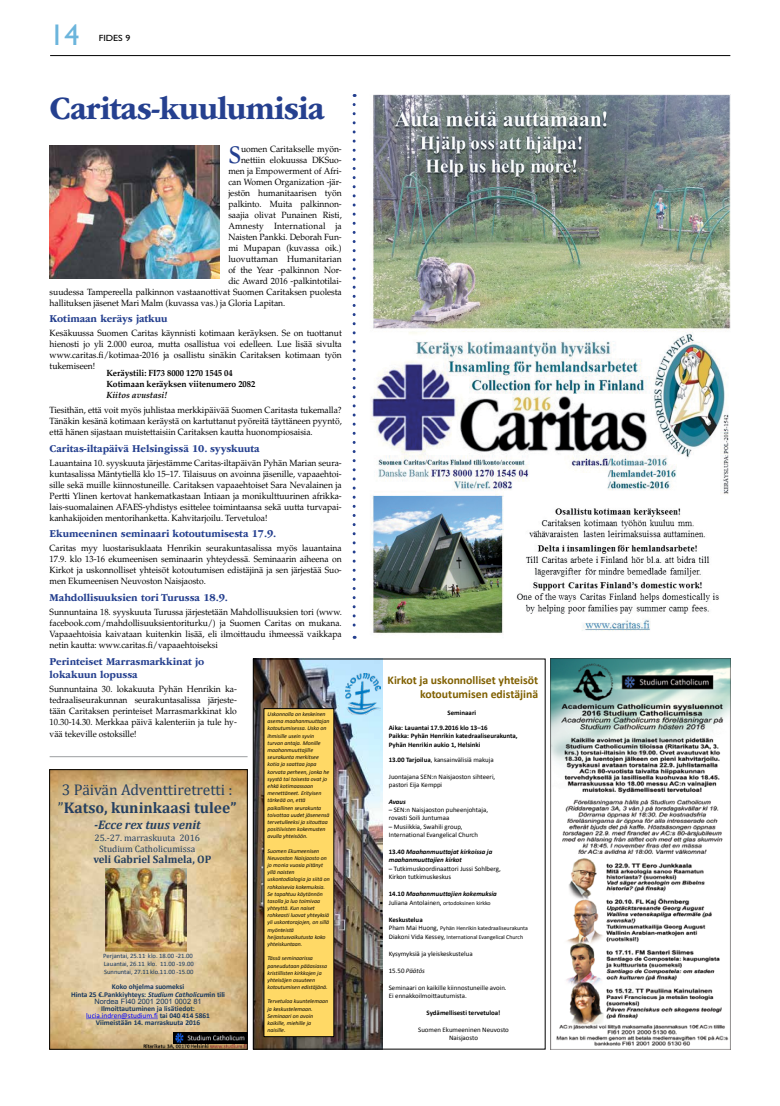
<style>
.page{position:relative;width:780px;height:1106px;background:#fff}
.page>*{position:absolute;margin:0;border:0;box-sizing:border-box;transform-origin:0 0}
.t1{font:700 34px "ITC Garamond Std";letter-spacing:-.025em;color:#25408f;scale:.95 1}
.t2{font:30px "Gill Sans Std";color:#6cb5dc}
.t3{font:700 27px "Garamond 3 LT Std";color:#25408f;scale:.95 1}
.t4{font:15.5px/18.6px "Cambria";color:#254061}
.t5{font:italic 700 12.4px "Cambria";color:#254061}
.t6{font:700 11.8px/14.3px "Calibri";color:#806000;text-align:right}
.t7{font:700 11px/12.8px "ITC Garamond Std";letter-spacing:-.005em;color:#25408f;scale:.95 1}
.t8{font:700 10.9px "Cambria";color:#254061}
.t9{font:9.3px/11.2px "Cambria";color:#254061;text-align:center}
.t10{font:9px/11px "Palatino LT Std";letter-spacing:-.005em;color:#000;text-align:justify;scale:.95 1}
.t11{font:700 9px/11px "Palatino LT Std";letter-spacing:-.005em;color:#000;scale:.95 1}
.t12{font:9px "Palatino LT Std";letter-spacing:.025em;color:#000;scale:.95 1}
.t13{font:italic 700 9px "Palatino LT Std";letter-spacing:-.005em;color:#000;scale:.95 1}
.t14{font:9px "Gill Sans Std";color:#000;scale:1.1 1}
.t15{font:700 7.4px/7.1px "Calibri";color:#17375e;text-align:center}
.t16{font:7.4px "Arial";color:#17375e}
.t17{font:6.9px/8.4px "Calibri";color:#000}
.t18{font:700 6.9px/15.1px "Calibri";color:#000}
.t19{font:italic 700 6.9px/8.4px "Calibri";color:#000}
.t20{font:italic 6.9px "Calibri";color:#000}
.t21{font:6.9px "Symbol";color:#000}
.t22{font:6.6px/7.9px "Calibri";color:#17375e}
.t23{font:italic 5.9px/7.2px "Calibri";color:#000}
.t24{font:5.9px "Calibri";color:#000}
.s1{font-weight:700}
.s2{font-style:italic}
.s3{font-weight:400;color:#00f}
.s4{font-style:normal}
.s5{font-size:5.9px}
.s6{font-size:6.9px}
</style>
<div class="page">
<hr style="left:50px;top:55px;width:680px;height:1px;background:#000">
<img style="left:371px;top:96px;width:357px;height:538px">
<img style="left:51px;top:771px;width:194px;height:276px">
<svg style="left:86px;top:1018px;width:72px;height:1px"></svg>
<img style="left:106px;top:868px;width:80px;height:83px">
<img style="left:140px;top:1041px;width:105px;height:6px">
<img style="left:173px;top:1032px;width:72px;height:11px">
<div style="left:49px;top:769px;width:198px;height:280px;border:1px solid #000"></div>
<img style="left:551px;top:659px;width:179px;height:390px">
<img style="left:255px;top:660px;width:128px;height:387px">
<div style="left:264px;top:708px;width:70px;height:328px;background:#ffd966"></div>
<img style="left:345px;top:673px;width:35px;height:41px">
<div style="left:253px;top:658px;width:292px;height:391px;border:1px solid #000"></div>
<svg style="left:352px;top:104px;width:3px;height:535px"></svg>
<img style="left:50px;top:145px;width:169px;height:133px">
<hr style="left:50px;top:756px;width:197px;height:1px;background:#9c9ea1">
<h2 class="t2" style="left:50px;top:18px;width:31px">14</h2>
<p class="t14" style="left:99px;top:33px;width:30px">FIDES 9</p>
<h1 class="t1" style="left:50px;top:89px;width:291px">Caritas-kuulumisia</h1>
<h3 class="t3" style="left:228px;top:139px;width:15px">S</h3>
<p class="t10" style="left:241px;top:143px;width:108px">uomen Caritakselle myön-</p>
<p class="t10" style="left:241px;top:154px;width:108px">nettiin elokuussa DKSuo-</p>
<p class="t10" style="left:228px;top:165px;width:121px">men ja Empowerment of Afri-</p>
<p class="t10" style="left:228px;top:176px;width:121px">can Women Organization -jär-</p>
<p class="t10" style="left:228px;top:187px;width:121px">jestön humanitaarisen työn</p>
<p class="t10" style="left:228px;top:198px;width:121px">palkinto. Muita palkinnon-</p>
<p class="t10" style="left:228px;top:209px;width:121px">saajia olivat Punainen Risti,</p>
<p class="t12" style="left:228px;top:220px;width:121px">Amnesty International ja</p>
<p class="t10" style="left:228px;top:231px;width:121px">Naisten Pankki. Deborah Fun-</p>
<p class="t10" style="left:228px;top:242px;width:121px">mi Mupapan (kuvassa oik.)</p>
<p class="t10" style="left:228px;top:253px;width:121px">luovuttaman Humanitarian</p>
<p class="t10" style="left:228px;top:264px;width:121px">of the Year -palkinnon Nor-</p>
<p class="t10" style="left:228px;top:275px;width:121px">dic Award 2016 -palkintotilai-</p>
<p class="t10" style="left:50px;top:286px;width:309px">suudessa Tampereella palkinnon vastaanottivat Suomen Caritaksen puolesta</p>
<p class="t10" style="left:50px;top:297px;width:249px">hallituksen jäsenet Mari Malm (kuvassa vas.) ja Gloria Lapitan.</p>
<p class="t7" style="left:50px;top:312px;width:126px">Kotimaan keräys jatkuu</p>
<p class="t10" style="left:50px;top:328px;width:309px">Kesäkuussa Suomen Caritas käynnisti kotimaan keräyksen. Se on tuottanut hienosti jo yli 2.000 euroa, mutta osallistua voi edelleen. Lue lisää sivulta www.caritas.fi/kotimaa-2016 ja osallistu sinäkin Caritaksen kotimaan työn tukemiseen!</p>
<p class="t11" style="left:106px;top:368px;width:158px">Keräystili: FI73 8000 1270 1545 04<br>Kotimaan keräyksen viitenumero 2082</p>
<p class="t13" style="left:106px;top:390px;width:66px">Kiitos avustasi!</p>
<p class="t10" style="left:50px;top:405px;width:309px">Tiesithän, että voit myös juhlistaa merkkipäivää Suomen Caritasta tukemalla?<br>Tänäkin kesänä kotimaan keräystä on kartuttanut pyöreitä täyttäneen pyyntö, että hänen sijastaan muistettaisiin Caritaksen kautta huonompiosaisia.</p>
<p class="t7" style="left:50px;top:442px;width:223px">Caritas-iltapäivä Helsingissä 10. syyskuuta</p>
<p class="t10" style="left:50px;top:457px;width:309px">Lauantaina 10. syyskuuta järjestämme Caritas-iltapäivän Pyhän Marian seura&shy;kuntasalissa Mäntytiellä klo 15–17. Tilaisuus on avoinna jäsenille, vapaaehtoi&shy;sille sekä muille kiinnostuneille. Caritaksen vapaaehtoiset Sara Nevalainen ja Pertti Ylinen kertovat hankematkastaan Intiaan ja monikulttuurinen afrikka&shy;lais-suomalainen AFAES-yhdistys esittelee toimintaansa sekä uutta turvapai&shy;kanhakijoiden mentorihanketta. Kahvitarjoilu. Tervetuloa!</p>
<p class="t7" style="left:50px;top:527px;width:240px">Ekumeeninen seminaari kotoutumisesta 17.9.</p>
<p class="t10" style="left:50px;top:543px;width:309px">Caritas myy luostarisuklaata Henrikin seurakuntasalissa myös lauantaina 17.9. klo 13-16 ekumeenisen seminaarin yhteydessä. Seminaarin aiheena on Kirkot ja uskonnolliset yhteisöt kotoutumisen edistäjinä ja sen järjestää Suo&shy;men Ekumeenisen Neuvoston Naisjaosto.</p>
<p class="t7" style="left:50px;top:591px;width:189px">Mahdollisuuksien tori Turussa 18.9.</p>
<p class="t10" style="left:50px;top:606px;width:309px">Sunnuntaina 18. syyskuuta Turussa järjestetään Mahdollisuuksien tori (www. facebook.com/mahdollisuuksientoriturku/) ja Suomen Caritas on mukana.<br>Vapaaehtoisia kaivataan kuitenkin lisää, eli ilmoittaudu ihmeessä vaikkapa netin kautta: www.caritas.fi/vapaaehtoiseksi</p>
<p class="t7" style="left:50px;top:655px;width:164px">Perinteiset Marrasmarkkinat jo lokakuun lopussa</p>
<p class="t10" style="left:50px;top:683px;width:198px">Sunnuntaina 30. lokakuuta Pyhän Henrikin ka&shy;tedraaliseurakunnan seurakuntasalissa järjeste&shy;tään Caritaksen perinteiset Marrasmarkkinat klo 10.30-14.30. Merkkaa päivä kalenteriin ja tule hy-</p>
<p class="t10" style="left:50px;top:728px;width:93px">vää tekeville ostoksille!</p>
<p class="t23" style="left:267px;top:710px;width:63px">Uskonnolla on keskeinen asema maahanmuuttajan kotoutumisessa. Usko on ihmisille usein syvin turvan antaja. Monille maahanmuuttajille seurakunta merkitsee kotia ja saattaa jopa korvata perheen, jonka he syystä tai toisesta ovat jo ehkä kotimaassaan menettäneet. Erityisen tärkeää on, että paikallinen seurakunta toivottaa uudet jäsenensä tervetulleeksi ja sitouttaa positiivisten kokemusten avulla yhteisöön.</p>
<p class="t23" style="left:267px;top:846px;width:64px">Suomen Ekumeenisen<br>Neuvoston Naisjaosto on jo monia vuosia pitänyt yllä naisten uskontodialogia ja siitä on rohkaisevia kokemuksia.<br>Se tapahtuu käytännön tasolla ja luo toimivaa yhteyttä. Kun naiset rohkeasti luovat yhteyksiä yli uskontorajojen, on sillä myönteistä heijastusvaikutusta koko yhteiskuntaan.</p>
<p class="t23" style="left:267px;top:954px;width:62px">Tässä seminaarissa paneudutaan pääasiassa kristillisten kirkkojen ja yhteisöjen osuuteen kotoutumisen edistäjänä.</p>
<p class="t23" style="left:267px;top:997px;width:62px">Tervetuloa kuuntelemaan ja keskustelemaan.<br>Seminaari on avoin kaikille, miehille ja naisille.</p>
<h3 class="t4" style="left:58px;top:780px;width:180px">3 Päivän Adventtiretretti : ”<span class="s1">Katso, kuninkaasi tulee”</span></h3>
<h3 class="t5" style="left:94px;top:816px;width:108px">-Ecce rex tuus venit</h3>
<p class="t9" style="left:94px;top:832px;width:107px">25.-27. marraskuuta 2016<br>Studium Catholicumissa</p>
<p class="t8" style="left:93px;top:851px;width:120px">veli Gabriel Salmela, OP</p>
<p class="t22" style="left:103px;top:951px;width:92px">Perjantai, 25.11<sup>.</sup> klo. 18.00 -21.00<br>Lauantai, 26.11 klo. 11.00 -19.00<br>Sunnuntai, 27.11 klo.11.00 -15.00</p>
<p class="t15" style="left:71px;top:983px;width:155px">Koko ohjelma suomeksi<br>Hinta 25 €.Pankkiyhteys: <span class="s2">Studium Catholicum</span>in tili</p>
<p class="t16" style="left:94px;top:996px;width:109px">Nordea FI40 2001 2001 0002 81</p>
<p class="t15" style="left:86px;top:1004px;width:125px">Ilmoittautuminen ja lisätiedot: <span class="s3">lucia.indren@studium.fi</span> tai 040 414 5861<br>Viimeistään 14. marraskuuta 2016</p>
<h3 class="t6" style="left:387px;top:673px;width:152px">Kirkot ja uskonnolliset yhteisöt kotoutumisen edistäjinä</h3>
<p class="t18" style="left:389px;top:705px;width:100px;text-indent:59px">Seminaari<br>Aika: Lauantai 17.9.2016 klo 13–16</p>
<p class="t18" style="left:389px;top:731px;width:130px;line-height:8.4px">Paikka: Pyhän Henrikin katedraaliseurakunta,<br>Pyhän Henrikin aukio 1, Helsinki</p>
<p class="t17" style="left:389px;top:755px;width:106px"><span class="s1">13.00 Tarjoilua</span>, kansainvälisiä makuja</p>
<p class="t17" style="left:389px;top:772px;width:108px">Juontajana SEN:n Naisjaoston sihteeri, pastori Eija Kemppi</p>
<p class="t19" style="left:389px;top:797px;width:19px">Avaus</p>
<p class="t17" style="left:389px;top:805px;width:101px">– SEN:n Naisjaoston puheenjohtaja, rovasti Soili Juntumaa</p>
<p class="t17" style="left:389px;top:822px;width:91px">– Musiikkia, Swahili group,<br>International Evangelical Church</p>
<p class="t19" style="left:389px;top:847px;width:105px"><span class="s4">13.40</span> Maahanmuuttajat kirkoissa ja maahanmuuttajien kirkot</p>
<p class="t17" style="left:389px;top:864px;width:114px">– Tutkimuskoordinaattori Jussi Sohlberg,<br>Kirkon tutkimuskeskus</p>
<p class="t19" style="left:389px;top:889px;width:109px"><span class="s4">14.10</span> Maahanmuuttajien kokemuksia</p>
<p class="t17" style="left:380px;top:898px;width:112px">• Juliana Antolainen, <span class="s5">ortodoksinen kirkko</span></p>
<p class="t21" style="left:380px;top:906px;width:5px">•</p>
<p class="t18" style="left:389px;top:912px;width:35px">Keskustelua</p>
<p class="t24" style="left:380px;top:924px;width:149px">• <span class="s6">Pham Mai Huong,</span> Pyhän Henrikin katedraaliseurakunta</p>
<p class="t24" style="left:380px;top:933px;width:145px">• <span class="s6">Diakoni Vida Kessey,</span> International Evangelical Church</p>
<p class="t21" style="left:380px;top:941px;width:5px">•</p>
<p class="t17" style="left:389px;top:949px;width:85px">Kysymyksiä ja yleiskeskustelua</p>
<p class="t20" style="left:389px;top:966px;width:38px"><span class="s4">15.50</span> Päätös</p>
<p class="t17" style="left:389px;top:983px;width:119px">Seminaari on kaikille kiinnostuneille avoin.<br>Ei ennakkoilmoittautumista.</p>
<p class="t18" style="left:426px;top:1005px;width:75px">Sydämellisesti tervetuloa!</p>
<p class="t17" style="left:418px;top:1025px;width:92px;text-align:center">Suomen Ekumeeninen Neuvosto<br>Naisjaosto</p>
</div>
